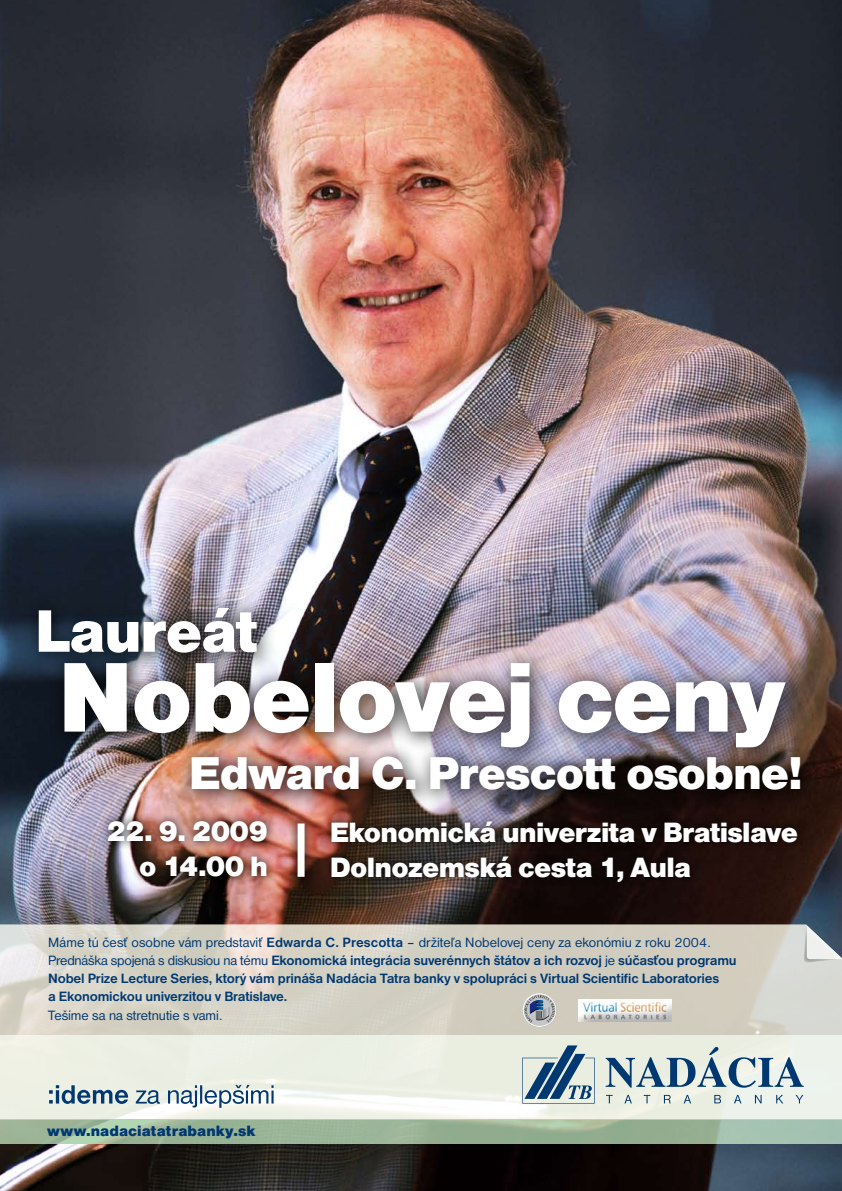
<style>
.page{position:relative;width:842px;height:1191px;background:#fff}
.page>*{position:absolute;margin:0;border:0;box-sizing:border-box;transform-origin:0 0}
.t1{font:102.6px "Nimbus Sans DOT Blac";letter-spacing:-.025em;color:#fff}
.t2{font:62px "Nimbus Sans DOT Blac";letter-spacing:-.025em;color:#fff}
.t3{font:47.7px "Nimbus Sans DOT Blac";letter-spacing:-.025em;color:#fff}
.t4{font:29px/34.8px "Nimbus Sans DOT Blac";letter-spacing:-.025em;color:#fff;text-align:right}
.t5{font:15.6px "Nimbus Sans DOT Blac";letter-spacing:.005em;color:#003871}
.t6{font:700 14px/18px "Nimbus Sans DOT";letter-spacing:-.015em;color:#003871}
.t7{font:14px "Nimbus Sans DOT";color:#003871}
.s1{font-weight:400}
</style>
<div class="page">
<img style="left:0;top:0;width:842px;height:1191px">
<svg style="left:0;top:924px;width:842px;height:111px;background:#d5d1c4"></svg>
<svg style="left:804px;top:924px;width:38px;height:39px"></svg>
<svg style="left:0;top:1035px;width:842px;height:84px;background:#edf0e6"></svg>
<svg style="left:522px;top:1045px;width:73px;height:58px;background:#94abb8"></svg>
<svg style="left:606px;top:1047px;width:198px;height:40px;background:#aebfc6"></svg>
<svg style="left:606px;top:1095px;width:197px;height:8px;background:#cfd9d8"></svg>
<svg style="left:49px;top:1085px;width:225px;height:22px;background:#aebfc8"></svg>
<svg style="left:0;top:1119px;width:842px;height:25px;background:#9cb79b"></svg>
<div style="left:21px;top:590px;width:821px;height:209px;background:#000;opacity:.6"></div>
<div style="left:174px;top:739px;width:668px;height:109px;background:#000;opacity:.6"></div>
<div style="left:98px;top:811px;width:320px;height:92px;background:#000;opacity:.85"></div>
<div style="left:322px;top:811px;width:520px;height:92px;background:#000;opacity:.85"></div>
<div style="left:288px;top:813px;width:30px;height:78px;background:#000;opacity:.85"></div>
<div style="left:298px;top:823px;width:7px;height:53px;background:#fff"></div>
<svg style="left:521px;top:993px;width:37px;height:36px"></svg>
<img style="left:579px;top:999px;width:92px;height:22px">
<h2 class="t2" style="left:35px;top:595px;width:225px">Laureát</h2>
<h1 class="t1" style="left:58px;top:637px;width:729px">Nobelovej ceny</h1>
<h3 class="t3" style="left:189px;top:745px;width:616px">Edward C. Prescott osobne!</h3>
<h3 class="t4" style="left:106px;top:814px;width:163px">22. 9. 2009 o 14.00 h</h3>
<h3 class="t4" style="left:330px;top:815px;width:470px;text-align:left">Ekonomická univerzita v Bratislave<br>Dolnozemská cesta 1, Aula</h3>
<p class="t6" style="left:48px;top:934px;width:690px"><span class="s1">Máme tú česť osobne vám predstaviť</span> Edwarda C. Prescotta <span class="s1">– držiteľa Nobelovej ceny za ekonómiu z roku 2004.<br>Prednáška spojená s diskusiou na tému</span> Ekonomická integrácia suverénnych štátov a ich rozvoj <span class="s1">je</span> súčasťou programu Nobel Prize Lecture Series, ktorý vám prináša Nadácia Tatra banky v spolupráci s Virtual Scientific Laboratories<br>a Ekonomickou univerzitou v Bratislave.</p>
<p class="t7" style="left:48px;top:1007px;width:176px">Tešíme sa na stretnutie s vami.</p>
<p class="t5" style="left:47px;top:1122px;width:210px">www.nadaciatatrabanky.sk</p>
</div>
